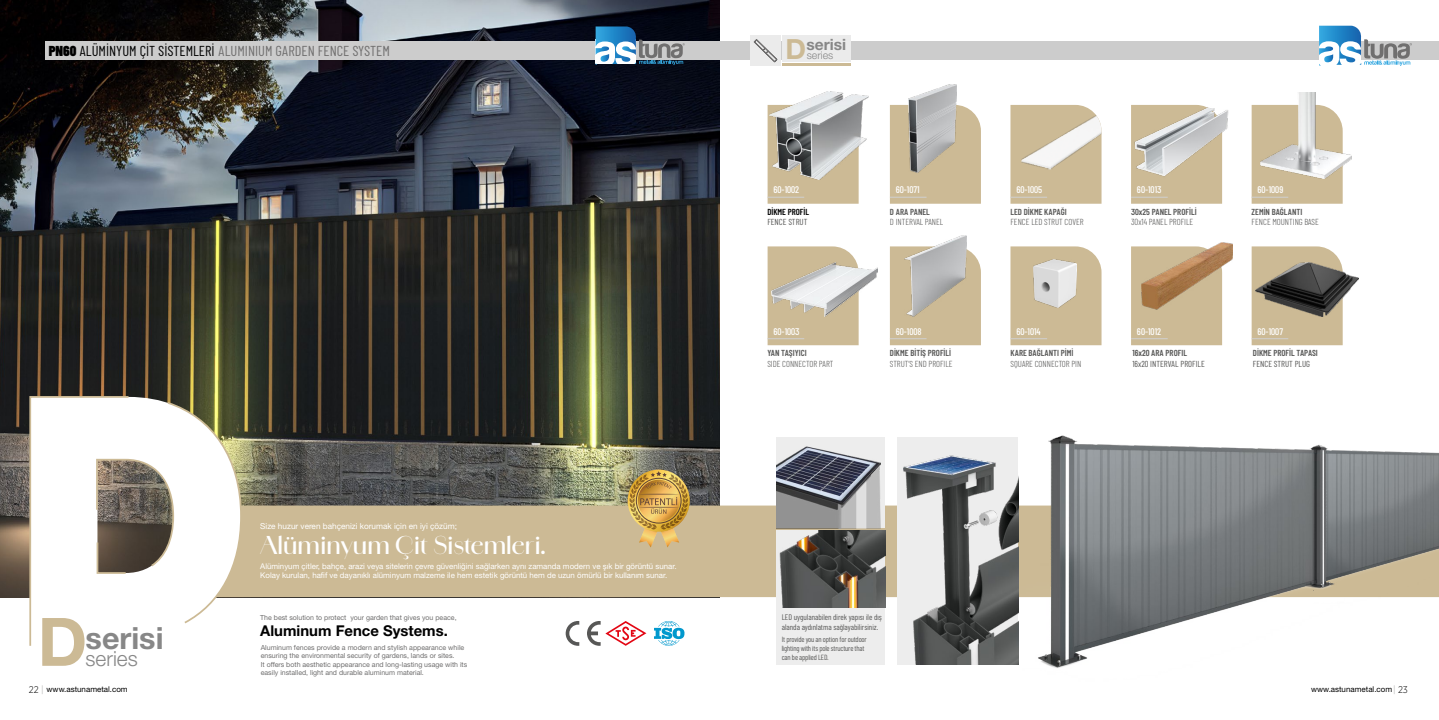
<style>
.page{position:relative;width:1439px;height:720px;background:#fff}
.page>*{position:absolute;margin:0;border:0;box-sizing:border-box;transform-origin:0 0}
.t1{font:900 340.99px "Montserrat";color:#fff;scale:.83 1}
.t2{font:700 66.85px "Helvetica Neue";color:#ccba95}
.t3{font:700 30.54px "Helvetica Neue";color:#878787}
.t4{font:700 27.82px "Helvetica Neue";color:#ccba95}
.t5{font:500 23.62px "Amandine";color:#fff}
.t6{font:300 20.91px "Helvetica Neue";color:#878787}
.t7{font:700 15.58px "Helvetica Neue";color:#878787}
.t8{font:700 14.88px "Helvetica Neue";color:#000}
.t9{font:14.44px "Barlow Condensed";color:#706f6f}
.t10{font:300 10.67px "Helvetica Neue";color:#878787}
.t11{font:500 9.62px "Barlow Condensed";color:#fff}
.t12{font:600 8.75px "Barlow Condensed";color:#575756}
.t13{font:300 8.75px "Barlow Condensed";color:#575756}
.t14{font:8.75px "Barlow Condensed";color:#575756}
.t15{font:600 8.75px "Barlow Condensed";color:#000}
.t16{font:8.22px "Helvetica Neue";color:#fff}
.t17{font:8.14px/9.7px "Barlow Condensed";color:#575756}
.t18{font:7.96px "Helvetica Neue";color:#000}
.t19{font:7.88px/9.5px "Helvetica Neue";color:#fff}
.t20{font:7.52px/9px "Barlow Condensed";letter-spacing:-.02em;color:#575756}
.t21{font:7px/8.4px "Helvetica Neue";color:#706f6f}
.s1{font-weight:900;color:#000}
.s2{color:#000}
.s3{font-family:"Gotham Narrow";font-weight:300;font-size:9.71px}
.s4{font-family:"Gotham Narrow";font-weight:300;font-size:9.71px;color:#9d9d9c}
</style>
<div class="page">
<img style="left:0;top:0;width:719px;height:597px">
<div style="left:243px;top:505px;width:654px;height:92px;background:#ccba95"></div>
<div style="left:45px;top:42px;width:674px;height:18px;background:#ccc"></div>
<div style="left:719px;top:42px;width:720px;height:18px;background:#ccc"></div>
<svg style="left:767px;top:246px;width:91px;height:99px;background:#cebd9a"></svg>
<hr style="left:767px;top:338px;width:37px;height:1px;background:#d0d0d0">
<div style="left:890px;top:246px;width:91px;height:99px;background:#ccba95"></div>
<hr style="left:890px;top:338px;width:36px;height:1px;background:#d0d0d0">
<div style="left:1010px;top:246px;width:91px;height:99px;background:#ccba95"></div>
<hr style="left:1010px;top:338px;width:37px;height:1px;background:#d0d0d0">
<svg style="left:1251px;top:246px;width:91px;height:99px;background:#cebd9a"></svg>
<div style="left:1131px;top:246px;width:91px;height:99px;background:#ccba95"></div>
<img style="left:1255px;top:262px;width:103px;height:54px">
<hr style="left:1251px;top:338px;width:37px;height:1px;background:#d0d0d0">
<hr style="left:1131px;top:338px;width:36px;height:1px;background:#d0d0d0">
<svg style="left:767px;top:105px;width:91px;height:99px;background:#cdbc98"></svg>
<hr style="left:767px;top:197px;width:37px;height:1px;background:#d0d0d0">
<div style="left:890px;top:105px;width:91px;height:99px;background:#ccba95"></div>
<hr style="left:890px;top:197px;width:36px;height:1px;background:#d0d0d0">
<div style="left:1010px;top:105px;width:91px;height:99px;background:#ccba95"></div>
<img style="left:1020px;top:105px;width:81px;height:65px">
<hr style="left:1010px;top:197px;width:37px;height:1px;background:#d0d0d0">
<div style="left:1251px;top:105px;width:91px;height:99px;background:#ccba95"></div>
<svg style="left:1131px;top:194px;width:91px;height:10px"></svg>
<hr style="left:1251px;top:197px;width:37px;height:1px;background:#d0d0d0">
<hr style="left:1131px;top:197px;width:36px;height:1px;background:#d0d0d0">
<img style="left:904px;top:236px;width:62px;height:80px">
<svg style="left:654px;top:621px;width:30px;height:24px"></svg>
<svg style="left:566px;top:621px;width:13px;height:24px"></svg>
<svg style="left:587px;top:621px;width:59px;height:24px"></svg>
<img style="left:628px;top:469px;width:62px;height:78px">
<img style="left:1261px;top:92px;width:90px;height:86px">
<svg style="left:595px;top:26px;width:90px;height:39px;background:#638096"></svg>
<svg style="left:1319px;top:26px;width:93px;height:40px"></svg>
<img style="left:771px;top:262px;width:106px;height:55px">
<img style="left:1033px;top:259px;width:43px;height:48px">
<img style="left:1141px;top:242px;width:91px;height:67px">
<img style="left:769px;top:91px;width:99px;height:88px">
<img style="left:908px;top:84px;width:48px;height:88px">
<img style="left:1345px;top:450px;width:94px;height:148px">
<div style="left:750px;top:36px;width:30px;height:30px;background:#ebebeb"></div>
<div style="left:782px;top:36px;width:69px;height:26px;background:#ebebeb"></div>
<hr style="left:782px;top:64px;width:69px;height:2px;background:#ccba95">
<svg style="left:753px;top:39px;width:25px;height:24px"></svg>
<img style="left:1010px;top:435px;width:335px;height:233px">
<img style="left:29px;top:395px;width:214px;height:251px">
<img style="left:1131px;top:105px;width:122px;height:89px">
<div style="left:897px;top:437px;width:121px;height:227px;background:#ededed"></div>
<img style="left:904px;top:455px;width:114px;height:209px">
<div style="left:776px;top:437px;width:109px;height:91px;background:#ededed"></div>
<img style="left:776px;top:446px;width:104px;height:82px">
<div style="left:776px;top:530px;width:109px;height:134px;background:#ededed"></div>
<img style="left:779px;top:530px;width:106px;height:77px">
<h3 class="t9" style="left:49px;top:42px;width:343px"><span class="s1">PN60</span> <span class="s2">ALÜMİNYUM ÇİT SİSTEMLERİ</span> ALUMINIUM GARDEN FENCE SYSTEM</h3>
<h3 class="t7" style="left:806px;top:32px;width:41px">serisi</h3>
<h3 class="t4" style="left:785px;top:28px;width:22px">D</h3>
<h3 class="t10" style="left:807px;top:46px;width:28px">series</h3>
<h3 class="t11" style="left:773px;top:184px;width:27px">60-1002</h3>
<h3 class="t11" style="left:896px;top:184px;width:25px">60-1071</h3>
<h3 class="t11" style="left:1016px;top:184px;width:27px">60-1005</h3>
<h3 class="t11" style="left:1137px;top:184px;width:26px">60-1013</h3>
<h3 class="t11" style="left:1257px;top:184px;width:27px">60-1009</h3>
<h1 class="t1" style="left:14px;top:258px;width:285px">D</h1>
<h2 class="t2" style="left:38px;top:589px;width:51px">D</h2>
<h3 class="t3" style="left:86px;top:613px;width:80px">serisi</h3>
<h3 class="t6" style="left:86px;top:641px;width:54px">series</h3>
<p class="t16" style="left:260px;top:519px;width:198px">Size huzur veren bahçenizi korumak için en iyi çözüm;</p>
<h3 class="t5" style="left:260px;top:528px;width:287px">Alüminyum Çit Sistemleri.</h3>
<p class="t19" style="left:260px;top:561px;width:418px">Alüminyum çitler, bahçe, arazi veya sitelerin çevre güvenliğini sağlarken aynı zamanda modern ve şık bir görüntü sunar.<br>Kolay kurulan, hafif ve dayanıklı alüminyum malzeme ile hem estetik görüntü hem de uzun ömürlü bir kullanım sunar.</p>
<p class="t21" style="left:260px;top:613px;width:198px">The best solution to protect your garden that gives you peace,</p>
<h3 class="t8" style="left:260px;top:618px;width:189px">Aluminum Fence Systems.</h3>
<p class="t21" style="left:261px;top:643px;width:208px">Aluminum fences provide a modern and stylish appearance while ensuring the environmental security of gardens, lands or sites.<br>It offers both aesthetic appearance and long-lasting usage with its easily installed, light and durable aluminum material.</p>
<p class="t15" style="left:767px;top:206px;width:43px">DİKME PROFİL</p>
<p class="t14" style="left:767px;top:217px;width:42px">FENCE STRUT</p>
<p class="t12" style="left:890px;top:206px;width:42px">D ARA PANEL</p>
<p class="t13" style="left:890px;top:216px;width:55px">D INTERVAL PANEL</p>
<p class="t12" style="left:1010px;top:206px;width:58px">LED DİKME KAPAĞI</p>
<p class="t13" style="left:1010px;top:216px;width:75px">FENCE LED STRUT COVER</p>
<p class="t12" style="left:1131px;top:206px;width:67px">30x25 PANEL PROFİLİ</p>
<p class="t13" style="left:1131px;top:216px;width:64px">30x14 PANEL PROFILE</p>
<p class="t12" style="left:1251px;top:206px;width:52px">ZEMİN BAĞLANTI</p>
<p class="t13" style="left:1251px;top:216px;width:69px">FENCE MOUNTING BASE</p>
<h3 class="t11" style="left:773px;top:325px;width:28px">60-1003</h3>
<h3 class="t11" style="left:896px;top:325px;width:27px">60-1008</h3>
<h3 class="t11" style="left:1016px;top:325px;width:26px">60-1014</h3>
<h3 class="t11" style="left:1137px;top:325px;width:26px">60-1012</h3>
<h3 class="t11" style="left:1257px;top:325px;width:27px">60-1007</h3>
<p class="t12" style="left:767px;top:347px;width:41px">YAN TAŞIYICI</p>
<p class="t13" style="left:767px;top:357px;width:68px">SIDE CONNECTOR PART</p>
<p class="t12" style="left:890px;top:347px;width:63px">DİKME BİTİŞ PROFİLİ</p>
<p class="t13" style="left:890px;top:357px;width:64px">STRUT’S END PROFILE</p>
<p class="t12" style="left:1010px;top:347px;width:65px">KARE BAĞLANTI PİMİ</p>
<p class="t13" style="left:1010px;top:357px;width:72px">SQUARE CONNECTOR PIN</p>
<p class="t12" style="left:1132px;top:347px;width:56px">16x20 ARA PROFIL</p>
<p class="t14" style="left:1132px;top:358px;width:74px">16x20 INTERVAL PROFILE</p>
<p class="t12" style="left:1253px;top:347px;width:66px">DİKME PROFİL TAPASI</p>
<p class="t14" style="left:1253px;top:358px;width:59px">FENCE STRUT PLUG</p>
<p class="t17" style="left:782px;top:612px;width:102px">LED uygulanabilen direk yapısı ile dış alanda aydınlatma sağlayabilirsiniz.</p>
<p class="t20" style="left:782px;top:634px;width:87px">It provide you an option for outdoor lighting with its pole structure that can be applied LED.</p>
<p class="t18" style="left:29px;top:683px;width:100px"><span class="s3">22</span> <span class="s4">|</span> www.astunametal.com</p>
<p class="t18" style="left:1311px;top:683px;width:98px">www.astunametal.com<span class="s4">|</span> <span class="s3">23</span></p>
</div>
